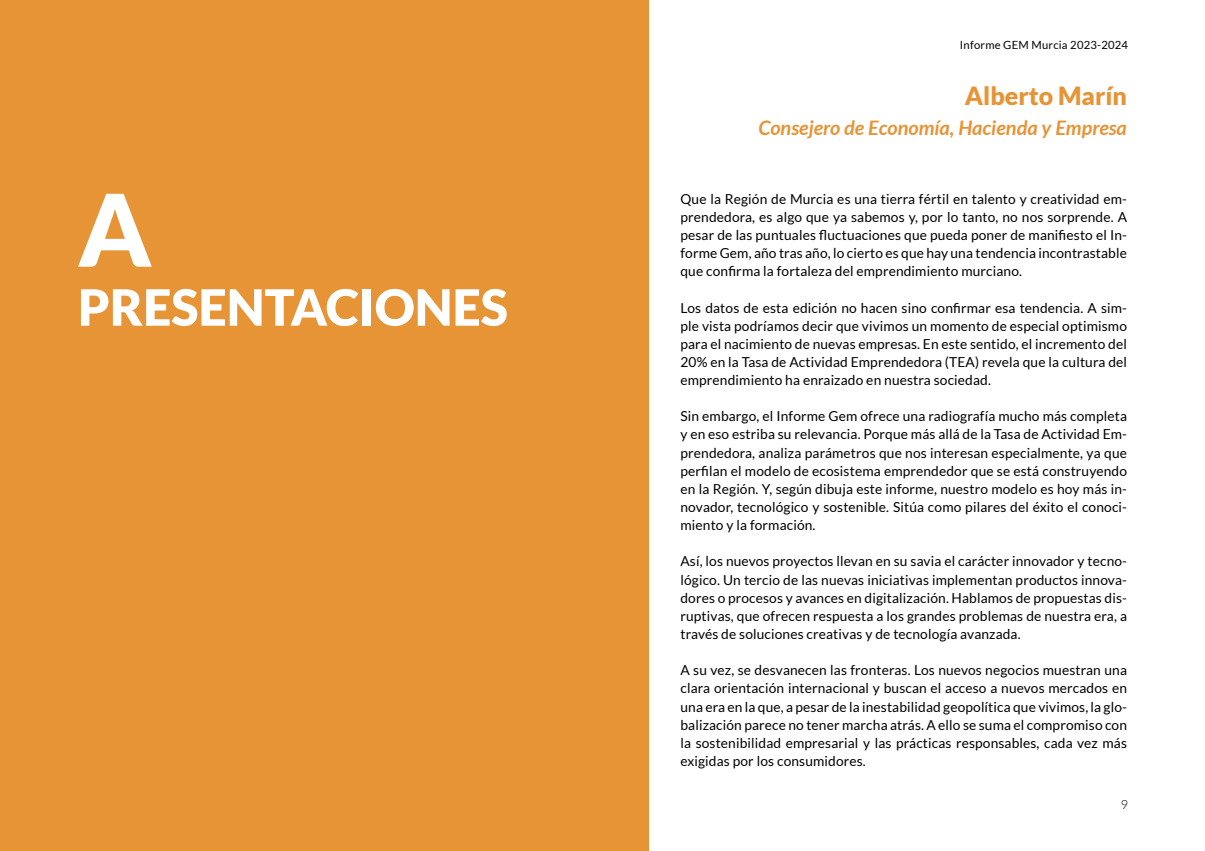
<style>
.page{position:relative;width:1205px;height:851px;background:#fff}
.page>*{position:absolute;margin:0;border:0;box-sizing:border-box;transform-origin:0 0}
.t1{font:900 100px "Lato";color:#fff}
.t2{font:900 50px "Lato";color:#fff}
.t3{font:900 25px "Lato";color:#e69436}
.t4{font:italic 700 20px "Lato";color:#e69436}
.t5{font:13.75px/18.1px "Lato";letter-spacing:.01em;color:#000;text-align:justify}
.t6{font:300 12.5px "Lato";color:#000}
.t7{font:11.25px "Lato";letter-spacing:.02em;color:#000}
</style>
<div class="page">
<div style="left:0;top:0;width:648px;height:850px;background:#e69436"></div>
<h1 class="t1" style="left:78px;top:171px;width:75px">A</h1>
<h2 class="t2" style="left:78px;top:278px;width:431px">PRESENTACIONES</h2>
<p class="t7" style="left:960px;top:39px;width:170px">Informe GEM Murcia 2023-2024</p>
<h3 class="t3" style="left:965px;top:81px;width:164px">Alberto Marín</h3>
<h3 class="t4" style="left:758px;top:116px;width:370px">Consejero de Economía, Hacienda y Empresa</h3>
<p class="t5" style="left:680px;top:189px;width:448px">Que la Región de Murcia es una tierra fértil en talento y creatividad em&shy;prendedora, es algo que ya sabemos y, por lo tanto, no nos sorprende. A pesar de las puntuales fluctuaciones que pueda poner de manifiesto el In&shy;forme Gem, año tras año, lo cierto es que hay una tendencia incontrastable que confirma la fortaleza del emprendimiento murciano.</p>
<p class="t5" style="left:680px;top:298px;width:448px">Los datos de esta edición no hacen sino confirmar esa tendencia. A sim&shy;ple vista podríamos decir que vivimos un momento de especial optimismo para el nacimiento de nuevas empresas. En este sentido, el incremento del 20% en la Tasa de Actividad Emprendedora (TEA) revela que la cultura del emprendimiento ha enraizado en nuestra sociedad.</p>
<p class="t5" style="left:680px;top:407px;width:448px">Sin embargo, el Informe Gem ofrece una radiografía mucho más completa y en eso estriba su relevancia. Porque más allá de la Tasa de Actividad Em&shy;prendedora, analiza parámetros que nos interesan especialmente, ya que perfilan el modelo de ecosistema emprendedor que se está construyendo en la Región. Y, según dibuja este informe, nuestro modelo es hoy más in&shy;novador, tecnológico y sostenible. Sitúa como pilares del éxito el conoci&shy;miento y la formación.</p>
<p class="t5" style="left:680px;top:552px;width:448px">Así, los nuevos proyectos llevan en su savia el carácter innovador y tecno&shy;lógico. Un tercio de las nuevas iniciativas implementan productos innova&shy;dores o procesos y avances en digitalización. Hablamos de propuestas dis&shy;ruptivas, que ofrecen respuesta a los grandes problemas de nuestra era, a través de soluciones creativas y de tecnología avanzada.</p>
<p class="t5" style="left:680px;top:661px;width:448px">A su vez, se desvanecen las fronteras. Los nuevos negocios muestran una clara orientación internacional y buscan el acceso a nuevos mercados en una era en la que, a pesar de la inestabilidad geopolítica que vivimos, la glo&shy;balización parece no tener marcha atrás. A ello se suma el compromiso con la sostenibilidad empresarial y las prácticas responsables, cada vez más exigidas por los consumidores.</p>
<p class="t6" style="left:1121px;top:797px;width:9px">9</p>
</div>
